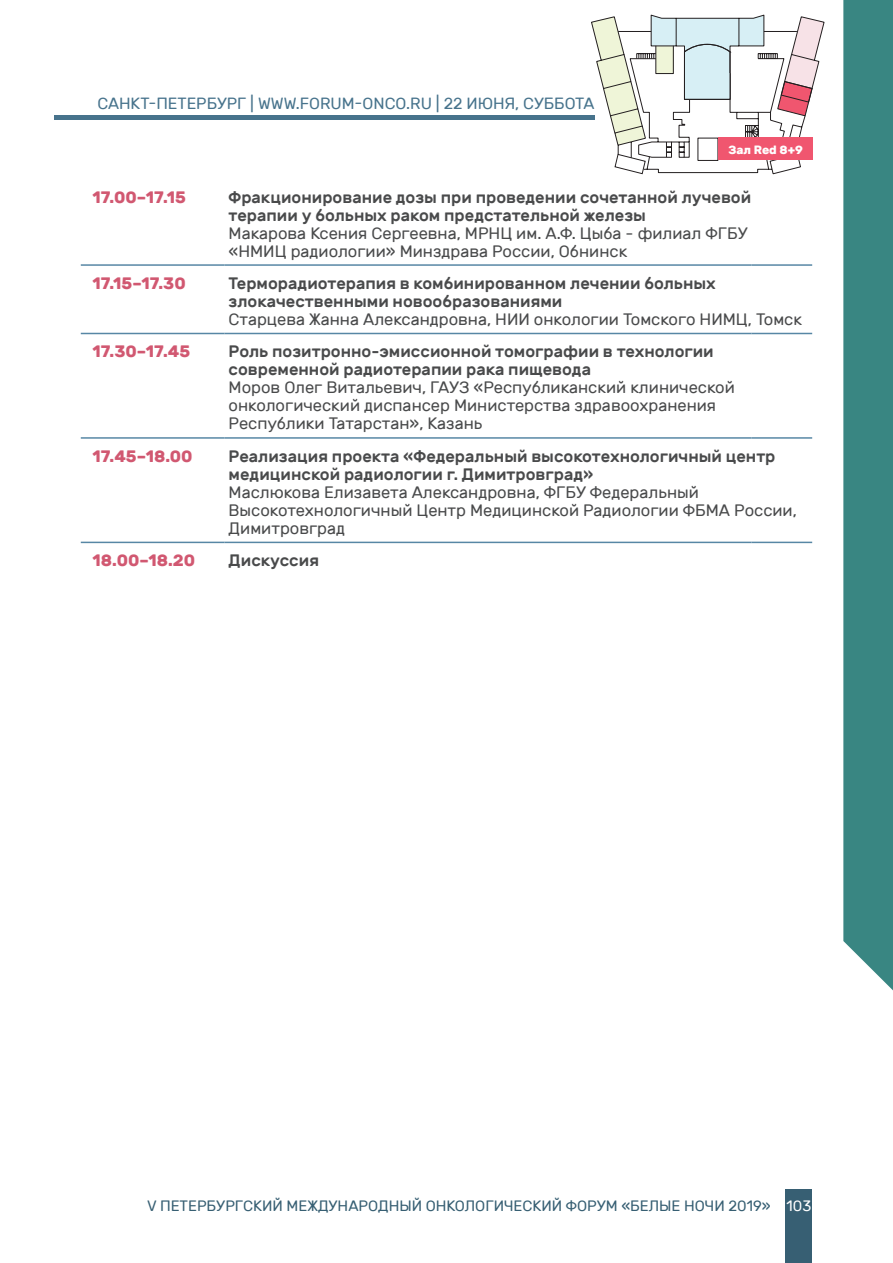
<style>
.page{position:relative;width:893px;height:1263px;background:#fff}
.page>*{position:absolute;margin:0;border:0;box-sizing:border-box;transform-origin:0 0}
.t1{font:16.5px/18px "Rubik";color:#494a4b}
.t2{font:500 16.5px/18px "Rubik";color:#494a4b}
.t3{font:700 16.5px "Rubik";color:#d15871}
.t4{font:16.2px "Rubik";color:#47738c}
.t5{font:15px "Rubik";color:#375f73}
.t6{font:700 12px "Rubik";color:#fff}
.s1{color:#fff}
</style>
<div class="page">
<div style="left:843px;top:0;width:50px;height:991px;background:#398682"></div>
<div style="left:786px;top:1189px;width:26px;height:74px;background:#375f73"></div>
<hr style="left:54px;top:115px;width:540px;height:4px;background:#47738c">
<svg style="left:591px;top:15px;width:233px;height:159px"></svg>
<div style="left:718px;top:138px;width:95px;height:22px;background:#f0566f"></div>
<hr style="left:81px;top:264px;width:143px;height:2px;background:#5787a5">
<hr style="left:224px;top:264px;width:528px;height:2px;background:#5787a5">
<hr style="left:752px;top:264px;width:60px;height:2px;background:#5787a5">
<hr style="left:81px;top:333px;width:143px;height:1px;background:#5787a5">
<hr style="left:224px;top:333px;width:528px;height:1px;background:#5787a5">
<hr style="left:752px;top:333px;width:60px;height:1px;background:#5787a5">
<hr style="left:81px;top:437px;width:143px;height:2px;background:#5787a5">
<hr style="left:81px;top:542px;width:143px;height:1px;background:#5787a5">
<hr style="left:224px;top:437px;width:528px;height:2px;background:#5787a5">
<hr style="left:752px;top:437px;width:60px;height:2px;background:#5787a5">
<hr style="left:224px;top:542px;width:528px;height:1px;background:#5787a5">
<hr style="left:752px;top:542px;width:60px;height:1px;background:#5787a5">
<p class="t4" style="left:97px;top:95px;width:498px">САНКТ-ПЕТЕРБУРГ | WWW.FORUM-ONCO.RU | 22 ИЮНЯ, СУББОТА</p>
<p class="t6" style="left:728px;top:143px;width:76px">Зал Red 8+9</p>
<p class="t3" style="left:93px;top:187px;width:95px">17.00–17.15</p>
<p class="t2" style="left:229px;top:188px;width:524px">Фракционирование дозы при проведении сочетанной лучевой терапии у больных раком предстательной железы</p>
<p class="t1" style="left:229px;top:224px;width:521px">Макарова Ксения Сергеевна, МРНЦ им. А.Ф. Цыба - филиал ФГБУ «НМИЦ радиологии» Минздрава России, Обнинск</p>
<p class="t3" style="left:93px;top:274px;width:95px">17.15–17.30</p>
<p class="t2" style="left:229px;top:275px;width:489px">Терморадиотерапия в комбинированном лечении больных злокачественными новообразованиями</p>
<p class="t1" style="left:229px;top:311px;width:575px">Старцева Жанна Александровна, НИИ онкологии Томского НИМЦ, Томск</p>
<p class="t3" style="left:93px;top:342px;width:99px">17.30–17.45</p>
<p class="t2" style="left:229px;top:343px;width:487px">Роль позитронно-эмиссионной томографии в технологии современной радиотерапии рака пищевода</p>
<p class="t1" style="left:229px;top:379px;width:508px">Моров Олег Витальевич, ГАУЗ «Республиканский клинической онкологический диспансер Министерства здравоохранения<br>Республики Татарстан», Казань</p>
<p class="t3" style="left:93px;top:446px;width:102px">17.45–18.00</p>
<p class="t2" style="left:229px;top:447px;width:548px">Реализация проекта «Федеральный высокотехнологичный центр медицинской радиологии г. Димитровград»</p>
<p class="t1" style="left:229px;top:483px;width:570px">Маслюкова Елизавета Александровна, ФГБУ Федеральный<br>Высокотехнологичный Центр Медицинской Радиологии ФБМА России,<br>Димитровград</p>
<p class="t3" style="left:93px;top:551px;width:104px">18.00–18.20</p>
<p class="t2" style="left:229px;top:552px;width:92px">Дискуссия</p>
<p class="t5" style="left:147px;top:1198px;width:666px">V ПЕТЕРБУРГСКИЙ МЕЖДУНАРОДНЫЙ ОНКОЛОГИЧЕСКИЙ ФОРУМ «БЕЛЫЕ НОЧИ 2019» <span class="s1">103</span></p>
</div>
